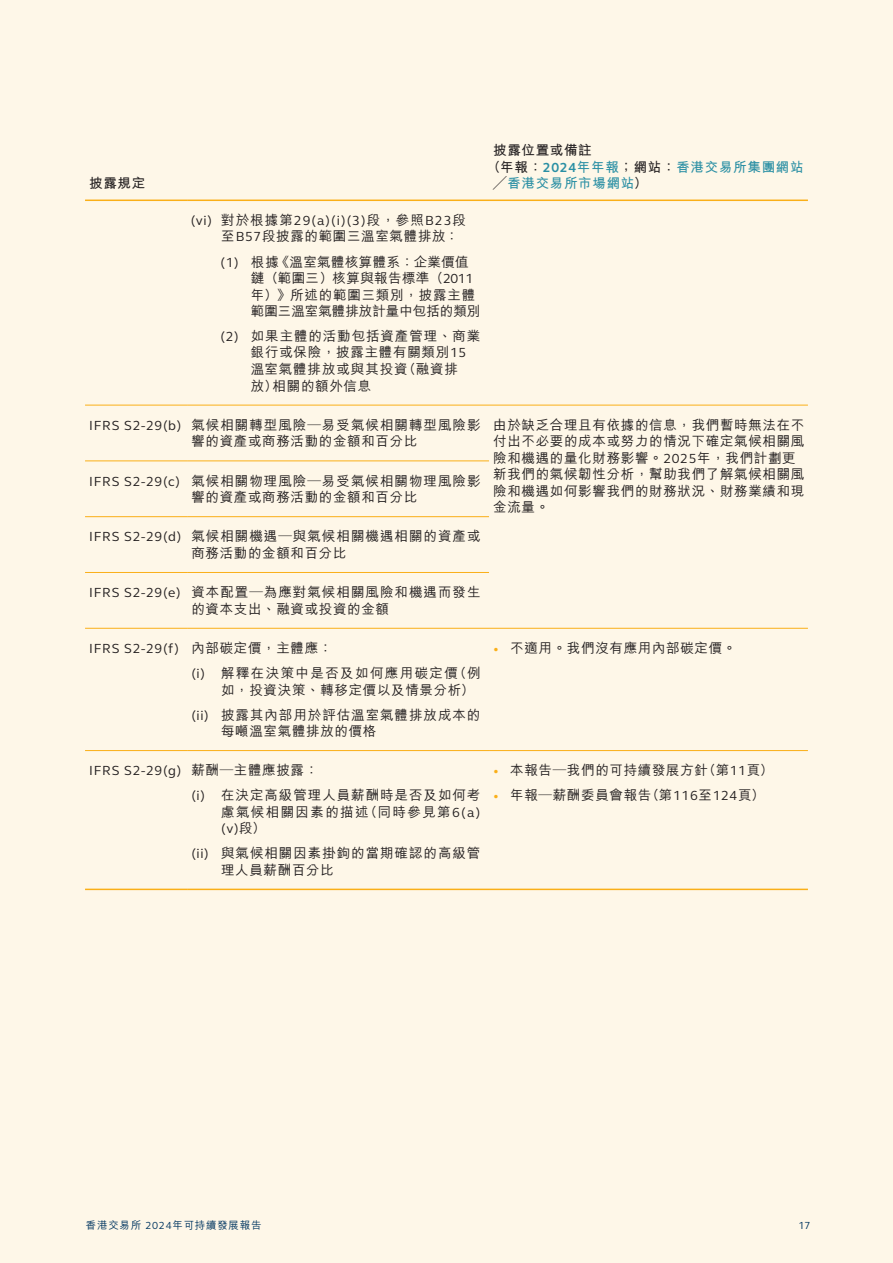
<style>
.page{position:relative;width:893px;height:1263px;background:#fef7e8}
.page>*{position:absolute;margin:0;border:0;box-sizing:border-box;transform-origin:0 0}
.t1{font:500 13.5px/16.5px "M Hei HK";letter-spacing:.05em;color:#231f20}
.t2{font:500 13.5px/16.5px "M Hei HK";letter-spacing:.075em;color:#231f20}
.t3{font:500 13.5px/16.5px "M Hei HK";letter-spacing:.07em;color:#231f20}
.t4{font:13.5px "FS Elliot Pro";letter-spacing:.05em;color:#231f20}
.t5{font:500 13.5px/16.6px "M Hei HK";letter-spacing:.03em;color:#231f20}
.t6{font:500 13.5px/16.5px "M Hei HK";letter-spacing:.105em;color:#231f20}
.t7{font:700 13.5px "M Hei HK";letter-spacing:.055em;color:#2a8fa4}
.t8{font:700 13.5px "M Hei HK";letter-spacing:.05em;color:#231f20}
.t9{font:500 10.5px "M Hei HK";letter-spacing:.07em;color:#003560}
.t10{font:10.5px "FS Elliot Pro";color:#003560}
.s1{color:#231f20}
.s2{font-family:"FS Elliot Pro"}
.s3{font-family:"M Hei HK";font-weight:500}
.s4{font-family:"FS Elliot Pro";font-weight:400}
.s5{font-family:"FS Elliot Pro";font-weight:700;font-size:12px;color:#faaf18}
</style>
<div class="page">
<hr style="left:85px;top:405px;width:102px;height:1px;background:#faaf18">
<hr style="left:187px;top:405px;width:302px;height:1px;background:#faaf18">
<hr style="left:489px;top:405px;width:319px;height:1px;background:#faaf18">
<hr style="left:85px;top:461px;width:102px;height:1px;background:#faaf18">
<hr style="left:187px;top:461px;width:302px;height:1px;background:#faaf18">
<hr style="left:85px;top:516px;width:102px;height:1px;background:#faaf18">
<hr style="left:187px;top:516px;width:302px;height:1px;background:#faaf18">
<hr style="left:85px;top:572px;width:102px;height:1px;background:#faaf18">
<hr style="left:187px;top:572px;width:302px;height:1px;background:#faaf18">
<hr style="left:85px;top:628px;width:102px;height:1px;background:#faaf18">
<hr style="left:187px;top:628px;width:302px;height:1px;background:#faaf18">
<hr style="left:489px;top:628px;width:319px;height:1px;background:#faaf18">
<hr style="left:85px;top:750px;width:102px;height:1px;background:#faaf18">
<hr style="left:187px;top:750px;width:302px;height:1px;background:#faaf18">
<hr style="left:489px;top:750px;width:319px;height:1px;background:#faaf18">
<hr style="left:85px;top:200px;width:102px;height:1px;background:#faaf18">
<hr style="left:187px;top:200px;width:302px;height:1px;background:#faaf18">
<hr style="left:489px;top:200px;width:319px;height:1px;background:#faaf18">
<hr style="left:85px;top:889px;width:102px;height:1px;background:#faaf18">
<hr style="left:187px;top:889px;width:302px;height:1px;background:#faaf18">
<hr style="left:489px;top:889px;width:319px;height:1px;background:#faaf18">
<p class="t8" style="left:89px;top:174px;width:58px">披露規定</p>
<p class="t8" style="left:493px;top:141px;width:100px">披露位置或備註</p>
<p class="t7" style="left:487px;top:157px;width:318px"><span class="s1">（年報：</span><span class="s2">2024</span>年年報<span class="s1">；網站：</span>香港交易所集團網站</p>
<p class="t7" style="left:493px;top:174px;width:156px"><span class="s1">╱</span>香港交易所市場網站<span class="s1">）</span></p>
<p class="t4" style="left:191px;top:211px;width:277px">(vi) <span class="s3">對於根據第</span>29(a)(i)(3)<span class="s3">段，參照</span>B23<span class="s3">段</span></p>
<p class="t1" style="left:220px;top:223px;width:250px;line-height:25.3px">至<span class="s4">B57</span>段披露的範圍三溫室氣體排放：<span class="s4">(1)</span> 根據《溫室氣體核算體系：企業價值</p>
<p class="t5" style="left:251px;top:268px;width:231px">鏈（範圍三）核算與報告標準（<span class="s4">2011</span>年）》所述的範圍三類別，披露主體範圍三溫室氣體排放計量中包括的類別</p>
<p class="t1" style="left:251px;top:327px;width:231px;text-indent:-30px"><span class="s4">(2)</span> 如果主體的活動包括資產管理、商業銀行或保險，披露主體有關類別<span class="s4">15</span>溫室氣體排放或與其投資（融資排<br>放）相關的額外信息</p>
<p class="t2" style="left:191px;top:416px;width:291px;text-indent:-102px"><span class="s4">IFRS S2-29(b)</span> 氣候相關轉型風險—易受氣候相關轉型風險影響的資產或商務活動的金額和百分比</p>
<p class="t1" style="left:493px;top:416px;width:313px">由於缺乏合理且有依據的信息，我們暫時無法在不付出不必要的成本或努力的情況下確定氣候相關風險和機遇的量化財務影響。<span class="s4">2025</span>年，我們計劃更新我們的氣候韌性分析，幫助我們了解氣候相關風險和機遇如何影響我們的財務狀況、財務業績和現金流量。</p>
<p class="t2" style="left:191px;top:471px;width:291px;text-indent:-102px"><span class="s4">IFRS S2-29(c)</span> 氣候相關物理風險—易受氣候相關物理風險影響的資產或商務活動的金額和百分比</p>
<p class="t2" style="left:191px;top:527px;width:291px;text-indent:-102px"><span class="s4">IFRS S2-29(d)</span> 氣候相關機遇—與氣候相關機遇相關的資產或商務活動的金額和百分比</p>
<p class="t2" style="left:191px;top:583px;width:291px;text-indent:-102px"><span class="s4">IFRS S2-29(e)</span> 資本配置—為應對氣候相關風險和機遇而發生的資本支出、融資或投資的金額</p>
<p class="t4" style="left:89px;top:639px;width:245px">IFRS S2-29(f) <span class="s3">內部碳定價，主體應：</span></p>
<p class="t6" style="left:221px;top:664px;width:261px;text-indent:-30px"><span class="s4">(i)</span> 解釋在決策中是否及如何應用碳定價（例如，投資決策、轉移定價以及情景分析）</p>
<p class="t3" style="left:221px;top:705px;width:261px;text-indent:-30px"><span class="s4">(ii)</span> 披露其內部用於評估溫室氣體排放成本的每噸溫室氣體排放的價格</p>
<p class="t1" style="left:493px;top:639px;width:245px"><span class="s5">•</span> 不適用。我們沒有應用內部碳定價。</p>
<p class="t4" style="left:89px;top:762px;width:230px">IFRS S2-29(g) <span class="s3">薪酬—主體應披露：</span></p>
<p class="t3" style="left:191px;top:786px;width:291px;text-align:right"><span class="s4">(i)</span> 在決定高級管理人員薪酬時是否及如何考慮氣候相關因素的描述（同時參見第<span class="s4">6(a)</span></p>
<p class="t4" style="left:221px;top:820px;width:46px">(v)<span class="s3">段）</span></p>
<p class="t3" style="left:221px;top:844px;width:261px;text-indent:-30px"><span class="s4">(ii)</span> 與氣候相關因素掛鉤的當期確認的高級管理人員薪酬百分比</p>
<p class="t1" style="left:493px;top:761px;width:282px"><span class="s5">•</span> 本報告—我們的可持續發展方針（第<span class="s4">11</span>頁）</p>
<p class="t1" style="left:493px;top:786px;width:273px"><span class="s5">•</span> 年報—薪酬委員會報告（第<span class="s4">116</span>至<span class="s4">124</span>頁）</p>
<p class="t9" style="left:86px;top:1217px;width:177px">香港交易所 <span class="s4">2024</span>年可持續發展報告</p>
<p class="t10" style="left:798px;top:1218px;width:14px">17</p>
</div>
